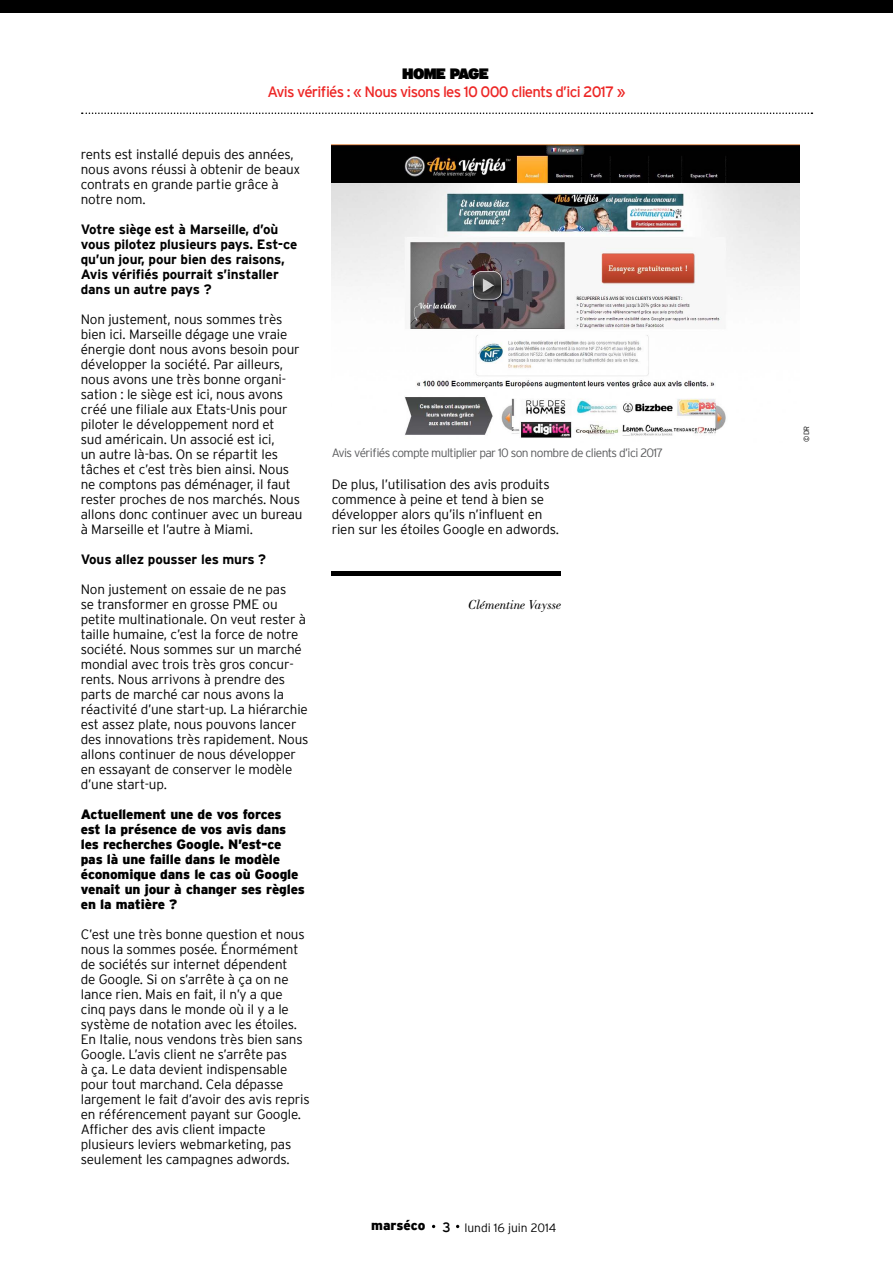
<style>
.page{position:relative;width:893px;height:1263px;background:#fff}
.page>*{position:absolute;margin:0;border:0;box-sizing:border-box;transform-origin:0 0}
.t1{font:15px "Interstate";letter-spacing:-.05em;color:#ed2625}
.t2{font:900 15px "Interstate";letter-spacing:-.05em;color:#000}
.t3{font:300 13.5px/15px "Interstate";letter-spacing:-.01em;color:#000}
.t4{font:900 13.5px/15px "Interstate";letter-spacing:-.01em;color:#000}
.t5{font:700 13.5px/15px "Interstate";letter-spacing:-.01em;color:#000}
.t6{font:italic 13.5px "Bodoni";letter-spacing:-.01em;color:#000}
.t7{font:300 12px "Interstate";letter-spacing:-.05em;color:#58595b}
.t8{font:300 12px "Interstate";color:#000}
.t9{font:300 7.5px "Interstate";color:#000}
.s1{font-weight:400;font-size:13.5px}
</style>
<div class="page">
<div style="left:0;top:0;width:893px;height:13px;background:#000"></div>
<svg style="left:82px;top:113px;width:730px;height:1px"></svg>
<hr style="left:332px;top:572px;width:229px;height:4px;background:#000">
<img style="left:332px;top:145px;width:467px;height:293px">
<p class="t2" style="left:402px;top:64px;width:88px">HOME PAGE</p>
<p class="t1" style="left:268px;top:83px;width:360px">Avis vérifiés : « Nous visons les 10 000 clients d’ici 2017 »</p>
<p class="t3" style="left:81px;top:147px;width:221px">rents est installé depuis des années, nous avons réussi à obtenir de beaux contrats en grande partie grâce à notre nom.</p>
<p class="t5" style="left:81px;top:222px;width:218px">Votre siège est à Marseille, d’où vous pilotez plusieurs pays. Est-ce qu’un jour, pour bien des raisons,<br>Avis vérifiés pourrait s’installer dans un autre pays ?</p>
<p class="t3" style="left:81px;top:312px;width:223px">Non justement, nous sommes très bien ici. Marseille dégage une vraie énergie dont nous avons besoin pour développer la société. Par ailleurs, nous avons une très bonne organi&shy;sation : le siège est ici, nous avons créé une filiale aux Etats-Unis pour piloter le développement nord et<br>sud américain. Un associé est ici,<br>un autre là-bas. On se répartit les tâches et c’est très bien ainsi. Nous ne comptons pas déménager, il faut rester proches de nos marchés. Nous allons donc continuer avec un bureau à Marseille et l’autre à Miami.</p>
<p class="t5" style="left:81px;top:552px;width:187px">Vous allez pousser les murs ?</p>
<p class="t3" style="left:81px;top:582px;width:229px">Non justement on essaie de ne pas<br>se transformer en grosse PME ou petite multinationale. On veut rester à taille humaine, c’est la force de notre société. Nous sommes sur un marché mondial avec trois très gros concur&shy;rents. Nous arrivons à prendre des parts de marché car nous avons la réactivité d’une start-up. La hiérarchie est assez plate, nous pouvons lancer des innovations très rapidement. Nous allons continuer de nous développer en essayant de conserver le modèle d’une start-up.</p>
<p class="t4" style="left:81px;top:807px;width:226px">Actuellement une de vos forces est la présence de vos avis dans les recherches Google. N’est-ce pas là une faille dans le modèle économique dans le cas où Google venait un jour à changer ses règles en la matière ?</p>
<p class="t3" style="left:81px;top:927px;width:230px">C’est une très bonne question et nous nous la sommes posée. Énormément de sociétés sur internet dépendent<br>de Google. Si on s’arrête à ça on ne lance rien. Mais en fait, il n’y a que cinq pays dans le monde où il y a le système de notation avec les étoiles.<br>En Italie, nous vendons très bien sans Google. L’avis client ne s’arrête pas<br>à ça. Le data devient indispensable pour tout marchand. Cela dépasse largement le fait d’avoir des avis repris en référencement payant sur Google.<br>Afficher des avis client impacte plusieurs leviers webmarketing, pas seulement les campagnes adwords.</p>
<p class="t7" style="left:332px;top:446px;width:333px">Avis vérifiés compte multiplier par 10 son nombre de clients d’ici 2017</p>
<p class="t3" style="left:332px;top:477px;width:229px">De plus, l’utilisation des avis produits commence à peine et tend à bien se développer alors qu’ils n’influent en rien sur les étoiles Google en adwords.</p>
<p class="t6" style="left:468px;top:597px;width:95px">Clémentine Vaysse</p>
<p class="t4" style="left:371px;top:1218px;width:56px">marséco</p>
<p class="t8" style="left:442px;top:1220px;width:115px"><span class="s1">3</span> lundi 16 juin 2014</p>
<p class="t9" style="left:802px;top:442px;width:18px;rotate:-90deg">© DR</p>
</div>
